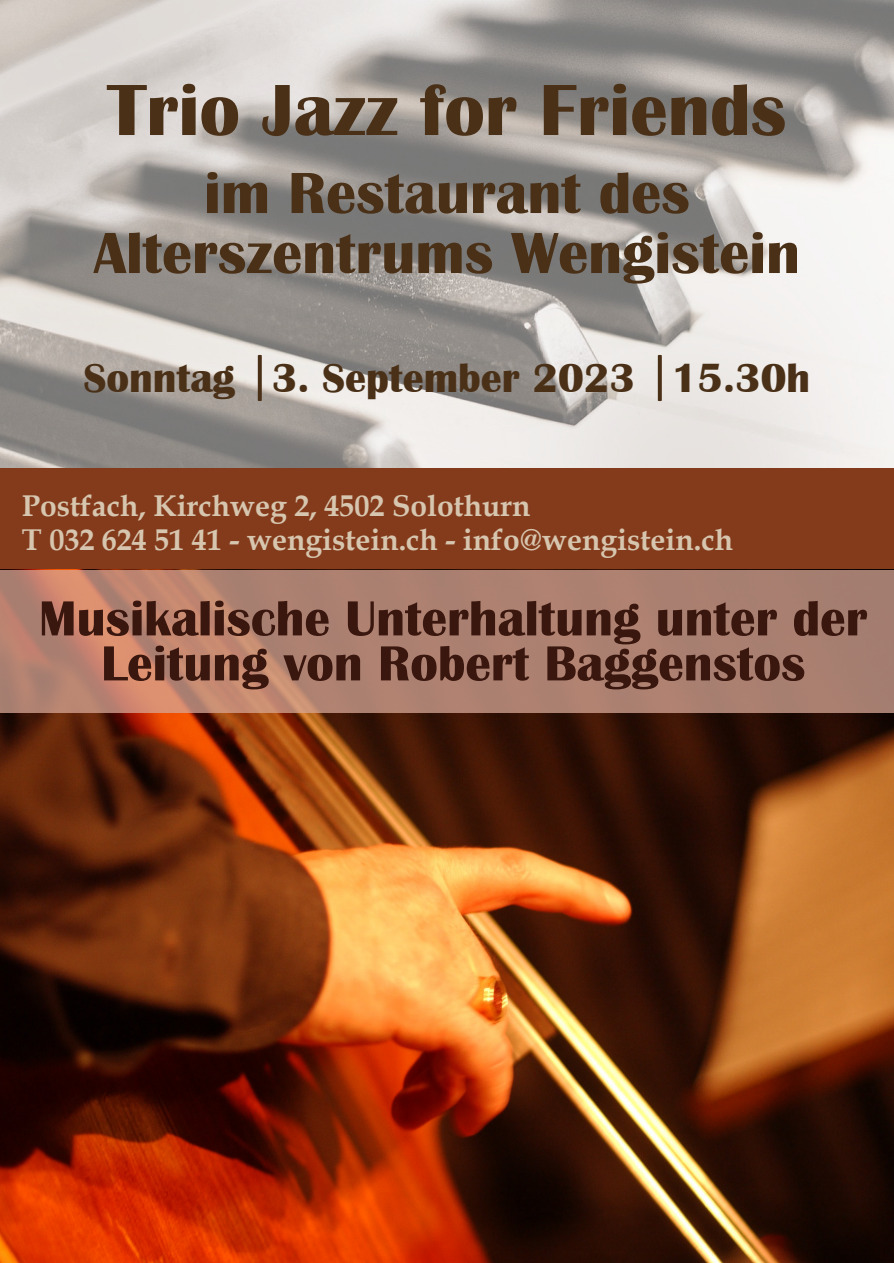
<style>
.page{position:relative;width:894px;height:1263px;background:#fff}
.page>*{position:absolute;margin:0;border:0;box-sizing:border-box;transform-origin:0 0}
.t1{font:700 75px "Britannic";color:#4a3017}
.t2{font:700 60px/60px "Britannic";color:#4a3017;text-align:center}
.t3{font:700 51px/45px "Britannic";color:#39160e;text-align:center}
.t4{font:700 42px "Britannic";color:#4a3017}
.t5{font:700 30px/34.5px "Book Antiqua";color:#d7c6af}
.s1{font-family:"Calibri";font-weight:400;font-size:52.5px}
</style>
<div class="page">
<img style="left:0;top:0;width:893px;height:468px">
<div style="left:0;top:468px;width:893px;height:107px;background:#843b1c"></div>
<img style="left:0;top:712px;width:893px;height:551px">
<div style="left:0;top:570px;width:893px;height:142px;background:#d7a796;opacity:.75"></div>
<h1 class="t1" style="left:107px;top:84px;width:680px">Trio Jazz for Friends</h1>
<h2 class="t2" style="left:94px;top:168px;width:707px">im Restaurant des<br>Alterszentrums Wengistein</h2>
<h3 class="t4" style="left:83px;top:363px;width:728px">Sonntag <span class="s1">|</span>3. September 2023 <span class="s1">|</span>15.30h</h3>
<p class="t5" style="left:22px;top:491px;width:712px">Postfach, Kirchweg 2, 4502 Solothurn<br>T 032 624 51 41 - wengistein.ch - info@wengistein.ch</p>
<h3 class="t3" style="left:39px;top:600px;width:829px">Musikalische Unterhaltung unter der<br>Leitung von Robert Baggenstos</h3>
</div>
